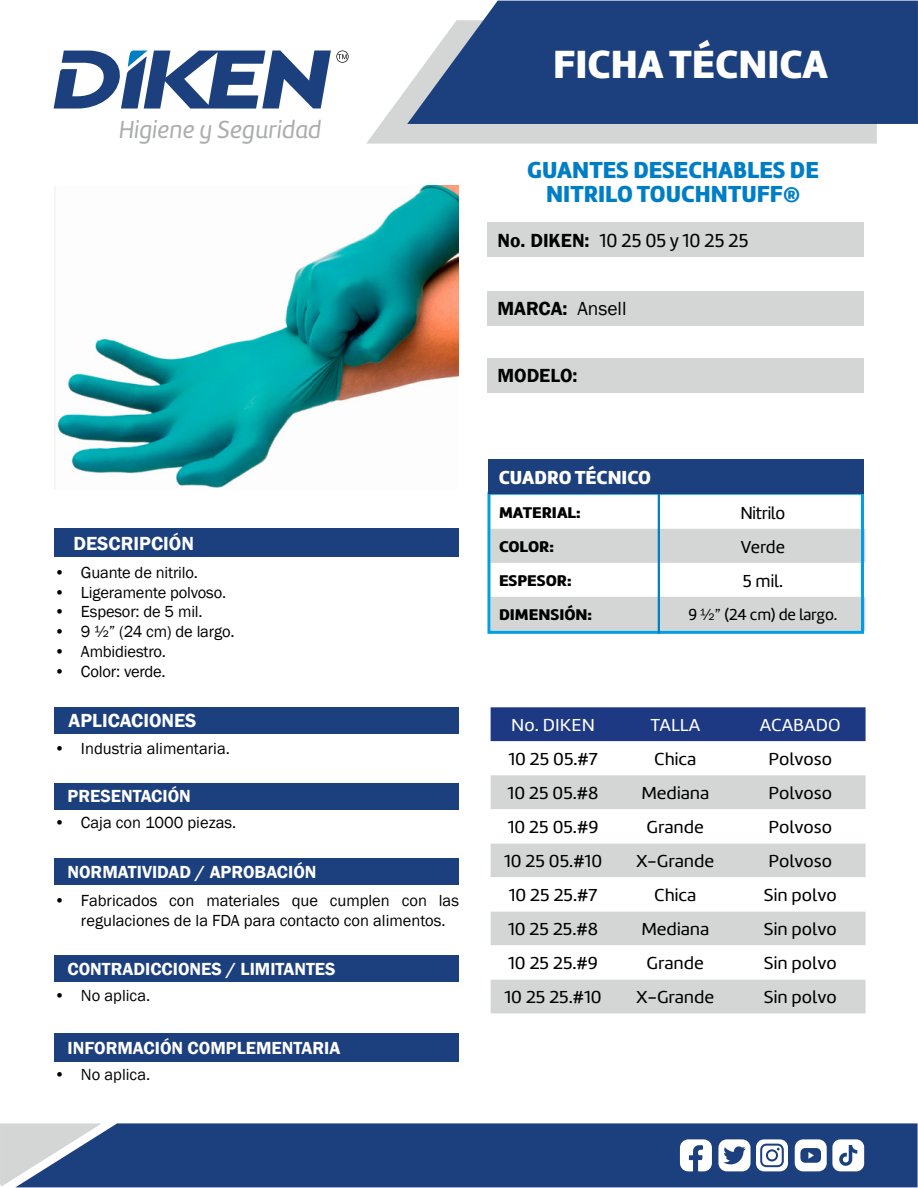
<style>
.page{position:relative;width:918px;height:1188px;background:#fff}
.page>*{position:absolute;margin:0;border:0;box-sizing:border-box;transform-origin:0 0}
.t1{font:40.8px "Amelia Basic Black";color:#fff}
.t2{font:25.5px "Amelia Basic Italic";color:#acadad}
.t3{font:24px/24px "Amelia Basic Black";color:#007ec5;text-align:center}
.t4{font:600 19.5px "Franklin Gothic";color:#fff}
.t5{font:19.5px "Amelia Basic";color:#000}
.t6{font:600 19.5px "Franklin Gothic";color:#000}
.t7{font:19.5px "Amelia Basic Black";color:#fff}
.t8{font:18px "Amelia Basic";color:#000;scale:1.06 1}
.t9{font:600 18px "Franklin Gothic";color:#fff}
.t10{font:18px "Amelia Basic";color:#fff;scale:1.06 1}
.t11{font:18px "Amelia Basic";color:#000}
.t12{font:18px "Amelia Basic";letter-spacing:-.02em;color:#000}
.t13{font:16.5px/19.8px "Franklin Gothic";color:#000}
.t14{font:16.5px "Amelia Basic";letter-spacing:-.01em;color:#000}
.t15{font:16.05px "Amelia Basic Black";color:#000;scale:1.05 1}
.s1{font-family:"Franklin Gothic";font-weight:600}
.s2{font-weight:400}
.s3{font-family:"Franklin Gothic"}
</style>
<div class="page">
<svg style="left:366px;top:88px;width:511px;height:56px;background:#d8dada"></svg>
<svg style="left:407px;top:1px;width:511px;height:123px;background:#2e4e88"></svg>
<div style="left:102px;top:1123px;width:816px;height:64px;background:#1c3f7e"></div>
<svg style="left:0;top:1123px;width:102px;height:64px;background:#98a6bc"></svg>
<svg style="left:680px;top:1139px;width:32px;height:33px"></svg>
<svg style="left:718px;top:1139px;width:70px;height:32px"></svg>
<div style="left:768px;top:1151px;width:8px;height:8px;background:#fff;border-radius:50%"></div>
<svg style="left:795px;top:1139px;width:69px;height:32px"></svg>
<svg style="left:54px;top:50px;width:295px;height:59px"></svg>
<div style="left:488px;top:223px;width:376px;height:34px;background:#d4d6d6"></div>
<div style="left:488px;top:291px;width:376px;height:34px;background:#d4d6d6"></div>
<div style="left:488px;top:359px;width:376px;height:34px;background:#d4d6d6"></div>
<div style="left:54px;top:1033px;width:405px;height:29px;background:#1c3f7e"></div>
<svg style="left:491px;top:496px;width:374px;height:135px"></svg>
<div style="left:487px;top:492px;width:377px;height:142px;border:3px solid #009fe4"></div>
<hr style="left:658px;top:493px;width:2px;height:141px;background:#007ec5">
<div style="left:54px;top:529px;width:405px;height:28px;background:#1c3f7e"></div>
<div style="left:54px;top:707px;width:405px;height:27px;background:#1c3f7e"></div>
<div style="left:54px;top:783px;width:405px;height:26px;background:#1c3f7e"></div>
<div style="left:54px;top:858px;width:405px;height:27px;background:#1c3f7e"></div>
<div style="left:54px;top:956px;width:405px;height:26px;background:#1c3f7e"></div>
<div style="left:491px;top:707px;width:375px;height:35px;background:#1e3983"></div>
<div style="left:491px;top:775px;width:375px;height:238px;background:#d4d6d6"></div>
<svg style="left:491px;top:809px;width:375px;height:34px"></svg>
<svg style="left:491px;top:877px;width:375px;height:34px"></svg>
<svg style="left:491px;top:945px;width:375px;height:34px"></svg>
<img style="left:54px;top:186px;width:404px;height:302px">
<div style="left:489px;top:459px;width:375px;height:34px;background:#1c3f7e"></div>
<h2 class="t2" style="left:119px;top:115px;width:204px">Higiene y Seguridad</h2>
<p class="t4" style="left:74px;top:531px;width:122px">DESCRIPCIÓN</p>
<p class="t13" style="left:54px;top:563px;width:146px">• Guante de nitrilo.</p>
<p class="t13" style="left:54px;top:583px;width:174px">• Ligeramente polvoso.</p>
<p class="t13" style="left:54px;top:602px;width:150px">• Espesor: de 5 mil.</p>
<p class="t13" style="left:54px;top:622px;width:182px">• 9 ½” (24 cm) de largo.</p>
<p class="t13" style="left:54px;top:642px;width:113px">• Ambidiestro.</p>
<p class="t13" style="left:54px;top:662px;width:113px">• Color: verde.</p>
<p class="t4" style="left:69px;top:709px;width:129px">APLICACIONES</p>
<p class="t13" style="left:54px;top:739px;width:177px">• Industria alimentaria.</p>
<p class="t9" style="left:68px;top:785px;width:125px">PRESENTACIÓN</p>
<p class="t13" style="left:54px;top:813px;width:184px">• Caja con 1000 piezas.</p>
<p class="t9" style="left:68px;top:861px;width:251px">NORMATIVIDAD / APROBACIÓN</p>
<p class="t13" style="left:81px;top:891px;width:380px;text-indent:-27px">• Fabricados con materiales que cumplen con las regulaciones de la FDA para contacto con alimentos.</p>
<p class="t9" style="left:68px;top:958px;width:270px">CONTRADICCIONES / LIMITANTES</p>
<p class="t13" style="left:54px;top:986px;width:98px">• No aplica.</p>
<p class="t9" style="left:68px;top:1037px;width:274px">INFORMACIÓN COMPLEMENTARIA</p>
<p class="t13" style="left:54px;top:1065px;width:98px">• No aplica.</p>
<h1 class="t1" style="left:553px;top:40px;width:276px">FICHA TÉCNICA</h1>
<h3 class="t3" style="left:527px;top:159px;width:293px">GUANTES DESECHABLES DE<br>NITRILO TOUCHNTUFF®</h3>
<p class="t5" style="left:497px;top:230px;width:253px"><span class="s1">No. DIKEN:</span> 10 25 05 y 10 25 25</p>
<p class="t6" style="left:497px;top:296px;width:131px">MARCA: <span class="s2">Ansell</span></p>
<p class="t6" style="left:497px;top:364px;width:82px">MODELO:</p>
<p class="t7" style="left:499px;top:465px;width:154px">CUADRO TÉCNICO</p>
<p class="t15" style="left:499px;top:503px;width:79px">MATERIAL:</p>
<p class="t12" style="left:740px;top:502px;width:46px">Nitrilo</p>
<p class="t15" style="left:499px;top:537px;width:54px">COLOR:</p>
<p class="t11" style="left:741px;top:536px;width:46px">Verde</p>
<p class="t15" style="left:499px;top:571px;width:71px">ESPESOR:</p>
<p class="t11" style="left:743px;top:570px;width:42px">5 mil.</p>
<p class="t15" style="left:499px;top:605px;width:90px">DIMENSIÓN:</p>
<p class="t14" style="left:688px;top:605px;width:150px">9 <span class="s3">½”</span> (24 cm) de largo.</p>
<p class="t10" style="left:511px;top:715px;width:80px">No. DIKEN</p>
<p class="t10" style="left:651px;top:715px;width:49px">TALLA</p>
<p class="t10" style="left:760px;top:715px;width:78px">ACABADO</p>
<p class="t8" style="left:508px;top:749px;width:86px">10 25 05.#7</p>
<p class="t8" style="left:654px;top:749px;width:41px">Chica</p>
<p class="t8" style="left:769px;top:749px;width:61px">Polvoso</p>
<p class="t8" style="left:508px;top:783px;width:87px">10 25 05.#8</p>
<p class="t8" style="left:641px;top:783px;width:65px">Mediana</p>
<p class="t8" style="left:769px;top:783px;width:61px">Polvoso</p>
<p class="t8" style="left:508px;top:817px;width:87px">10 25 05.#9</p>
<p class="t8" style="left:647px;top:817px;width:56px">Grande</p>
<p class="t8" style="left:769px;top:817px;width:61px">Polvoso</p>
<p class="t8" style="left:504px;top:851px;width:94px">10 25 05.#10</p>
<p class="t8" style="left:636px;top:851px;width:75px">X-Grande</p>
<p class="t8" style="left:769px;top:851px;width:61px">Polvoso</p>
<p class="t8" style="left:509px;top:885px;width:85px">10 25 25.#7</p>
<p class="t8" style="left:654px;top:885px;width:41px">Chica</p>
<p class="t8" style="left:764px;top:885px;width:70px">Sin polvo</p>
<p class="t8" style="left:508px;top:919px;width:86px">10 25 25.#8</p>
<p class="t8" style="left:641px;top:919px;width:65px">Mediana</p>
<p class="t8" style="left:764px;top:919px;width:70px">Sin polvo</p>
<p class="t8" style="left:508px;top:953px;width:86px">10 25 25.#9</p>
<p class="t8" style="left:647px;top:953px;width:56px">Grande</p>
<p class="t8" style="left:764px;top:953px;width:70px">Sin polvo</p>
<p class="t8" style="left:504px;top:987px;width:93px">10 25 25.#10</p>
<p class="t8" style="left:636px;top:987px;width:75px">X-Grande</p>
<p class="t8" style="left:764px;top:987px;width:70px">Sin polvo</p>
</div>
